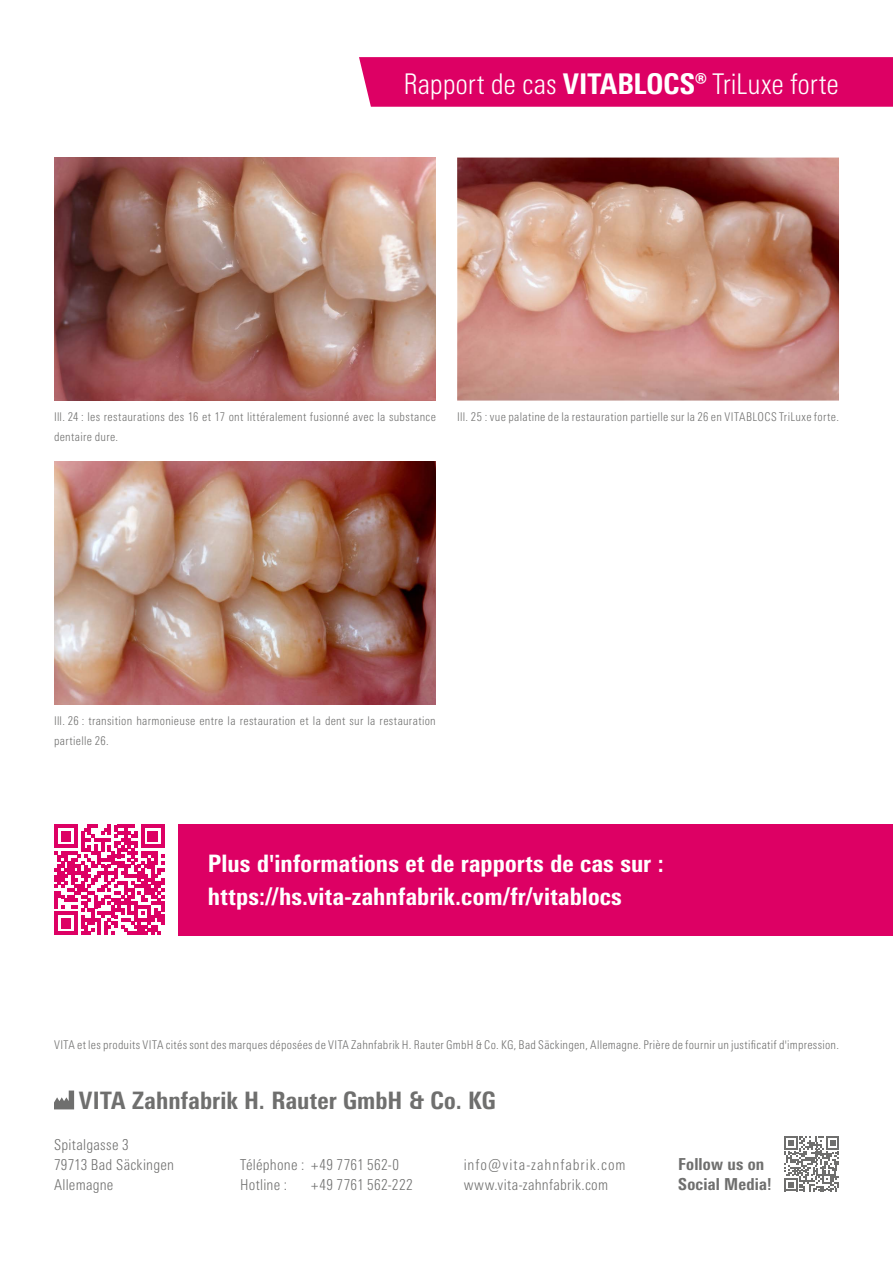
<style>
.page{position:relative;width:893px;height:1263px;background:#fff}
.page>*{position:absolute;margin:0;border:0;box-sizing:border-box;transform-origin:0 0}
.t1{font:300 condensed 28.5px "Univers Next Pro";letter-spacing:-.005em;color:#fff}
.t2{font:800 condensed 24px/33px "Univers Next Pro";letter-spacing:.01em;color:#fff}
.t3{font:800 condensed 24px "Univers Next Pro";letter-spacing:.005em;color:#6f6f6e}
.t4{font:800 condensed 16.5px/20.2px "Univers Next Pro";letter-spacing:.01em;color:#6f6f6e}
.t5{font:300 condensed 15px/20.2px "Univers Next Pro";letter-spacing:.02em;color:#6f6f6e}
.t6{font:300 condensed 15px/20.2px "Univers Next Pro";letter-spacing:.055em;color:#6f6f6e}
.t7{font:300 condensed 12px/20.2px "Univers Next Pro";letter-spacing:.025em;color:#6f6f6e}
.s1{font-weight:800}
</style>
<div class="page">
<img style="left:54px;top:158px;width:382px;height:243px">
<img style="left:54px;top:461px;width:382px;height:243px">
<img style="left:457px;top:158px;width:382px;height:243px">
<div style="left:359px;top:57px;width:534px;height:50px;background:#dd0064"></div>
<svg style="left:54px;top:1090px;width:20px;height:19px"></svg>
<svg style="left:784px;top:1136px;width:55px;height:55px"></svg>
<div style="left:178px;top:824px;width:715px;height:111px;background:#dd0064"></div>
<svg style="left:54px;top:825px;width:110px;height:110px"></svg>
<h1 class="t1" style="left:403px;top:67px;width:437px">Rapport de cas <span class="s1">VITABLOCS®</span> TriLuxe forte</h1>
<p class="t7" style="left:54px;top:406px;width:383px">Ill. 24 : les restaurations des 16 et 17 ont littéralement fusionné avec la substance</p>
<p class="t7" style="left:457px;top:406px;width:383px">Ill. 25 : vue palatine de la restauration partielle sur la 26 en VITABLOCS TriLuxe forte.</p>
<p class="t7" style="left:54px;top:427px;width:66px">dentaire dure.</p>
<p class="t7" style="left:54px;top:710px;width:383px">Ill. 26 : transition harmonieuse entre la restauration et la dent sur la restauration partielle 26.</p>
<h2 class="t2" style="left:208px;top:847px;width:457px">Plus d'informations et de rapports de cas sur : https://hs.vita-zahnfabrik.com/fr/vitablocs</h2>
<p class="t7" style="left:54px;top:1034px;width:786px">VITA et les produits VITA cités sont des marques déposées de VITA Zahnfabrik H. Rauter GmbH &amp; Co. KG, Bad Säckingen, Allemagne. Prière de fournir un justificatif d'impression.</p>
<h2 class="t3" style="left:79px;top:1086px;width:418px">VITA Zahnfabrik H. Rauter GmbH &amp; Co. KG</h2>
<p class="t5" style="left:54px;top:1134px;width:122px">Spitalgasse 3<br>79713 Bad Säckingen<br>Allemagne</p>
<p class="t6" style="left:464px;top:1155px;width:163px">info@vita-zahnfabrik.com www.vita-zahnfabrik.com</p>
<h3 class="t4" style="left:678px;top:1154px;width:95px">Follow us on<br>Social Media!</h3>
<p class="t5" style="left:240px;top:1155px;width:160px">Téléphone : +49 7761 562-0<br>Hotline :</p>
<p class="t5" style="left:311px;top:1175px;width:103px">+49 7761 562-222</p>
</div>
